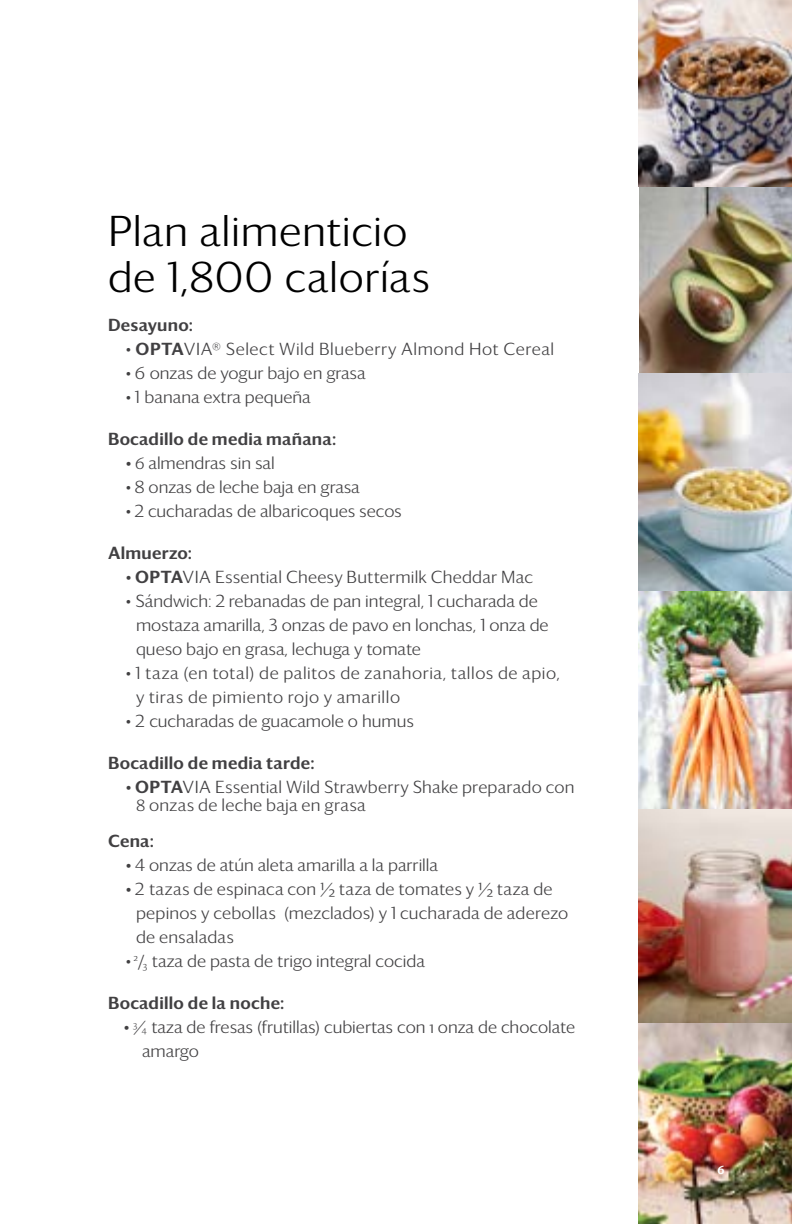
<style>
.page{position:relative;width:792px;height:1224px;background:#fff}
.page>*{position:absolute;margin:0;border:0;box-sizing:border-box;transform-origin:0 0}
.t1{font:300 42px/46px "Darby Sans";letter-spacing:.015em;color:#000}
.t2{font:300 17px/24px "Darby Sans";color:#414042}
.t3{font:300 17px/24px "Darby Sans";letter-spacing:.035em;color:#414042}
.t4{font:500 17px "Darby Sans";letter-spacing:.015em;color:#414042}
.t5{font:12px "Darby Sans Medium TSFL";color:#fff}
.s1{font-weight:500}
.s2{font-weight:400}
.s3{font-size:9.4px}
</style>
<div class="page">
<img style="left:639px;top:187px;width:153px;height:1037px">
<img style="left:639px;top:0;width:153px;height:187px">
<h1 class="t1" style="left:108px;top:207px;width:324px">Plan alimenticio de 1,800 calorías</h1>
<p class="t4" style="left:108px;top:312px;width:87px">Desayuno:</p>
<p class="t3" style="left:126px;top:336px;width:430px">• <span class="s1">OPTA</span>VIA® Select Wild Blueberry Almond Hot Cereal</p>
<p class="t2" style="left:126px;top:360px;width:241px">• 6 onzas de yogur bajo en grasa</p>
<p class="t2" style="left:126px;top:384px;width:186px">• 1 banana extra pequeña</p>
<p class="t4" style="left:108px;top:426px;width:230px">Bocadillo de media mañana:</p>
<p class="t2" style="left:126px;top:450px;width:150px"><span class="s2">•</span> 6 almendras sin sal</p>
<p class="t2" style="left:126px;top:474px;width:235px">• 8 onzas de leche baja en grasa</p>
<p class="t2" style="left:126px;top:498px;width:277px">• 2 cucharadas de albaricoques secos</p>
<p class="t4" style="left:108px;top:540px;width:85px">Almuerzo:</p>
<p class="t2" style="left:126px;top:564px;width:409px"><span class="s2">•</span> <span class="s1">OPTA</span>VIA Essential Cheesy Buttermilk Cheddar Mac</p>
<p class="t2" style="left:136px;top:588px;width:414px;text-indent:-10px">• Sándwich: 2 rebanadas de pan integral, 1 cucharada de mostaza amarilla, 3 onzas de pavo en lonchas, 1 onza de queso bajo en grasa, lechuga y tomate</p>
<p class="t3" style="left:136px;top:660px;width:426px;text-indent:-10px">• 1 taza (en total) de palitos de zanahoria, tallos de apio, y tiras de pimiento rojo y amarillo</p>
<p class="t2" style="left:126px;top:708px;width:289px">• 2 cucharadas de guacamole o humus</p>
<p class="t4" style="left:108px;top:750px;width:208px">Bocadillo de media tarde:</p>
<p class="t2" style="left:136px;top:777px;width:440px;line-height:18px;text-indent:-10px"><span class="s2">•</span> <span class="s1">OPTA</span>VIA Essential Wild Strawberry Shake preparado con<br>8 onzas de leche baja en grasa</p>
<p class="t4" style="left:108px;top:828px;width:48px">Cena:</p>
<p class="t2" style="left:126px;top:852px;width:314px"><span class="s2">•</span> 4 onzas de atún aleta amarilla a la parrilla</p>
<p class="t2" style="left:136px;top:876px;width:434px;text-indent:-10px"><span class="s2">•</span> 2 tazas de espinaca con ½ taza de tomates y ½ taza de pepinos y cebollas (mezclados) y 1 cucharada de aderezo de ensaladas</p>
<p class="t2" style="left:126px;top:948px;width:300px">• <sup>2</sup>/<sub>3</sub> taza de pasta de trigo integral cocida</p>
<p class="t4" style="left:108px;top:990px;width:178px">Bocadillo de la noche:</p>
<p class="t2" style="left:142px;top:1014px;width:435px;text-indent:-18px"><span class="s2">•</span> <sup>3</sup>⁄<span class="s3">4</span> taza de fresas (frutillas) cubiertas con 1 onza de chocolate amargo</p>
<p class="t5" style="left:717px;top:1160px;width:9px">6</p>
</div>
